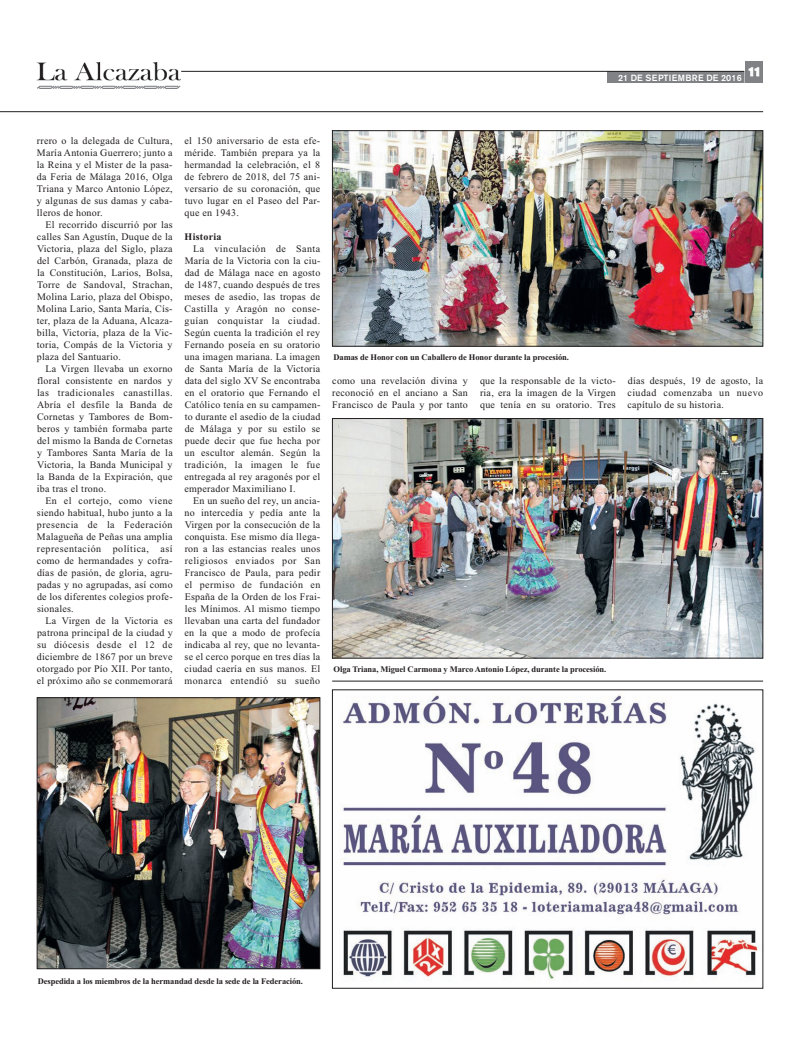
<style>
.page{position:relative;width:800px;height:1049px;background:#fff}
.page>*{position:absolute;margin:0;border:0;box-sizing:border-box;transform-origin:0 0}
.t1{font:10px/12px "Times New Roman";letter-spacing:.025em;color:#231f20;text-align:justify}
.t2{font:700 10px "Times New Roman";letter-spacing:.025em;color:#231f20}
.t3{font:500 9px "Akzidenz Grotesk BE";letter-spacing:.02em;color:#fff}
.t4{font:700 8.5px "Times New Roman";letter-spacing:-.01em;color:#231f20}
</style>
<div class="page">
<div style="left:607px;top:72px;width:145px;height:11px;background:#808285"></div>
<hr style="left:181px;top:71px;width:563px;height:1px;background:#231f20">
<div style="left:745px;top:61px;width:18px;height:22px;background:#808285"></div>
<svg style="left:744px;top:67px;width:14px;height:16px"></svg>
<div style="left:37px;top:59px;width:144px;height:31px;background:linear-gradient(to right,#fff,#fff)"></div>
<img style="left:37px;top:62px;width:143px;height:26px">
<hr style="left:0;top:111px;width:763px;height:1px;background:#231f20">
<img style="left:334px;top:132px;width:427px;height:212px">
<div style="left:332px;top:130px;width:431px;height:216px;border:1px solid #231f20"></div>
<img style="left:39px;top:699px;width:279px;height:268px">
<div style="left:37px;top:697px;width:283px;height:272px;border:1px solid #231f20"></div>
<img style="left:332px;top:694px;width:431px;height:295px">
<hr style="left:332px;top:681px;width:431px;height:1px;background:#231f20">
<img style="left:334px;top:420px;width:427px;height:236px">
<div style="left:332px;top:418px;width:431px;height:240px;border:1px solid #231f20"></div>
<p class="t3" style="left:618px;top:74px;width:144px">21 DE SEPTIEMBRE DE 2016 <sup>11</sup></p>
<p class="t1" style="left:37px;top:135px;width:137px">rrero o la delegada de Cultura, María Antonia Guerrero; junto a la Reina y el Mister de la pasa&shy;da Feria de Málaga 2016, Olga Triana y Marco Antonio López, y algunas de sus damas y caba&shy;lleros de honor.</p>
<p class="t1" style="left:37px;top:219px;width:137px;text-indent:9px">El recorrido discurrió por las calles San Agustín, Duque de la Victoria, plaza del Siglo, plaza del Carbón, Granada, plaza de la Constitución, Larios, Bolsa, Torre de Sandoval, Strachan, Molina Lario, plaza del Obispo, Molina Lario, Santa María, Cís&shy;ter, plaza de la Aduana, Alcaza&shy;billa, Victoria, plaza de la Vic&shy;toria, Compás de la Victoria y plaza del Santuario.</p>
<p class="t1" style="left:37px;top:363px;width:137px;text-indent:9px">La Virgen llevaba un exorno floral consistente en nardos y las tradicionales canastillas.<br>Abría el desfile la Banda de Cornetas y Tambores de Bom&shy;beros y también formaba parte del mismo la Banda de Cornetas y Tambores Santa María de la Victoria, la Banda Municipal y la Banda de la Expiración, que iba tras el trono.</p>
<p class="t1" style="left:37px;top:495px;width:137px;text-indent:8px">En el cortejo, como viene siendo habitual, hubo junto a la presencia de la Federación Malagueña de Peñas una amplia representación política, así como de hermandades y cofra&shy;días de pasión, de gloria, agru&shy;padas y no agrupadas, así como de los diferentes colegios profe&shy;sionales.</p>
<p class="t1" style="left:37px;top:615px;width:137px;text-indent:9px">La Virgen de la Victoria es patrona principal de la ciudad y su diócesis desde el 12 de diciembre de 1867 por un breve otorgado por Pío XII. Por tanto, el próximo año se conmemorará</p>
<p class="t1" style="left:184px;top:135px;width:137px">el 150 aniversario de esta efe&shy;méride. También prepara ya la hermandad la celebración, el 8 de febrero de 2018, del 75 ani&shy;versario de su coronación, que tuvo lugar en el Paseo del Par&shy;que en 1943.</p>
<p class="t2" style="left:185px;top:231px;width:38px">Historia</p>
<p class="t1" style="left:184px;top:243px;width:137px;text-indent:9px">La vinculación de Santa María de la Victoria con la ciu&shy;dad de Málaga nace en agosto de 1487, cuando después de tres meses de asedio, las tropas de Castilla y Aragón no conse&shy;guían conquistar la ciudad.<br>Según cuenta la tradición el rey Fernando poseía en su oratorio una imagen mariana. La imagen de Santa María de la Victoria data del siglo XV Se encontraba en el oratorio que Fernando el Católico tenía en su campamen&shy;to durante el asedio de la ciudad de Málaga y por su estilo se puede decir que fue hecha por un escultor alemán. Según la tradición, la imagen le fue entregada al rey aragonés por el emperador Maximiliano I.</p>
<p class="t1" style="left:184px;top:495px;width:137px;text-indent:9px">En un sueño del rey, un ancia&shy;no intercedía y pedía ante la Virgen por la consecución de la conquista. Ese mismo día llega&shy;ron a las estancias reales unos religiosos enviados por San Francisco de Paula, para pedir el permiso de fundación en España de la Orden de los Frai&shy;les Mínimos. Al mismo tiempo llevaban una carta del fundador en la que a modo de profecía indicaba al rey, que no levanta&shy;se el cerco porque en tres días la ciudad caería en sus manos. El monarca entendió su sueño</p>
<p class="t4" style="left:333px;top:352px;width:237px">Damas de Honor con un Caballero de Honor durante la procesión.</p>
<p class="t1" style="left:332px;top:375px;width:137px">como una revelación divina y reconoció en el anciano a San Francisco de Paula y por tanto</p>
<p class="t1" style="left:480px;top:375px;width:137px">que la responsable de la victo&shy;ria, era la imagen de la Virgen que tenía en su oratorio. Tres</p>
<p class="t1" style="left:627px;top:375px;width:137px">días después, 19 de agosto, la ciudad comenzaba un nuevo capítulo de su historia.</p>
<p class="t4" style="left:333px;top:664px;width:274px">Olga Triana, Miguel Carmona y Marco Antonio López, durante la procesión.</p>
<p class="t4" style="left:38px;top:976px;width:267px">Despedida a los miembros de la hermandad desde la sede de la Federación.</p>
</div>
